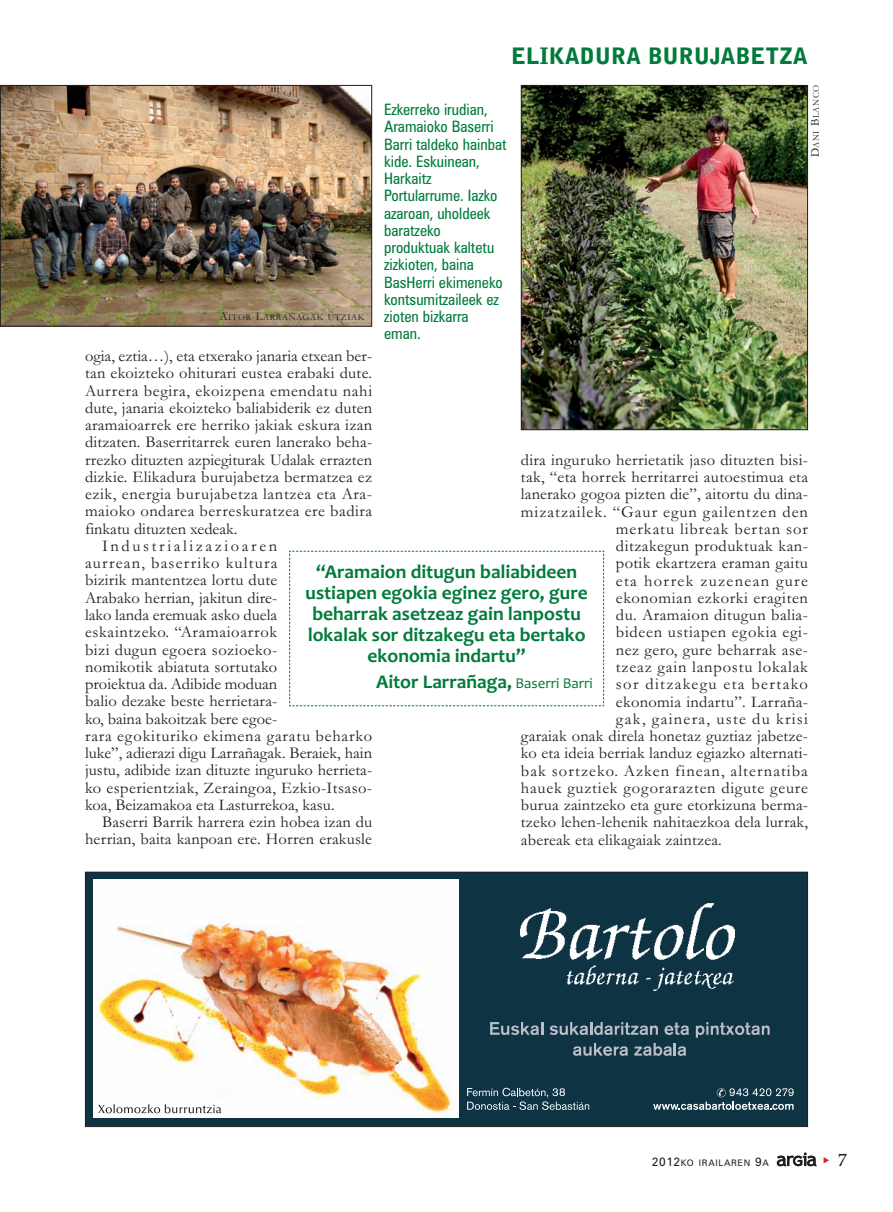
<style>
.page{position:relative;width:893px;height:1212px;background:#fff}
.page>*{position:absolute;margin:0;border:0;box-sizing:border-box;transform-origin:0 0}
.t1{font:900 22.5px "Bell Gothic Std";color:#007b3b}
.t2{font:700 19.5px/21px "Candara";color:#007b3b;text-align:center}
.t3{font:19.5px "Memoir";color:#231f20}
.t4{font:16.5px "Garamond";letter-spacing:.015em;color:#231f20}
.t5{font:16.5px "Garamond";letter-spacing:.04em;color:#231f20}
.t6{font:16.5px "Garamond";letter-spacing:.045em;color:#231f20}
.t7{font:16.5px "Garamond";letter-spacing:.08em;color:#231f20}
.t8{font:16.5px "Garamond";letter-spacing:.06em;color:#231f20}
.t9{font:16.5px "Garamond";letter-spacing:.065em;color:#231f20}
.t10{font:16.5px "Garamond";letter-spacing:.07em;color:#231f20}
.t11{font:16.5px "Garamond";letter-spacing:.035em;color:#231f20}
.t12{font:16.5px "Garamond";letter-spacing:.05em;color:#231f20}
.t13{font:16.5px "Garamond";letter-spacing:.16em;color:#231f20}
.t14{font:condensed 15.75px/17.2px "Zurich BT";color:#007b3b}
.t15{font:9px "Garamond";letter-spacing:.06em;color:#231f20}
.t16{font:9px "Zurich BT";letter-spacing:.075em;color:#231f20}
.s1{font-size:12px}
.s2{font-weight:400;font-size:15px}
</style>
<div class="page">
<svg style="left:777px;top:1152px;width:39px;height:14px"></svg>
<img style="left:523px;top:87px;width:283px;height:341px">
<div style="left:521px;top:85px;width:287px;height:345px;border:1px solid #231f20"></div>
<img style="left:2px;top:87px;width:368px;height:238px">
<div style="left:0;top:85px;width:372px;height:242px;border:1px solid #231f20"></div>
<svg style="left:289px;top:550px;width:315px;height:156px"></svg>
<div style="left:85px;top:872px;width:722px;height:254px;background:#0e3444"></div>
<svg style="left:653px;top:1088px;width:141px;height:22px"></svg>
<svg style="left:467px;top:1088px;width:122px;height:22px"></svg>
<svg style="left:573px;top:1043px;width:55px;height:13px"></svg>
<svg style="left:634px;top:1043px;width:52px;height:13px"></svg>
<svg style="left:490px;top:1022px;width:53px;height:13px"></svg>
<svg style="left:549px;top:1022px;width:109px;height:13px"></svg>
<svg style="left:664px;top:1022px;width:25px;height:13px"></svg>
<svg style="left:696px;top:1022px;width:74px;height:16px"></svg>
<img style="left:520px;top:903px;width:215px;height:88px">
<img style="left:93px;top:880px;width:366px;height:238px">
<svg style="left:98px;top:1104px;width:123px;height:9px"></svg>
<div style="left:85px;top:872px;width:723px;height:255px;border:1px solid #231f20"></div>
<p class="t15" style="left:220px;top:314px;width:146px"><span class="s1">A</span>ITOR <span class="s1">L</span>ARRAÑAGAK UTZIAK</p>
<h1 class="t1" style="left:511px;top:47px;width:298px">ELIKADURA BURUJABETZA</h1>
<p class="t14" style="left:384px;top:102px;width:124px">Ezkerreko irudian,<br>Aramaioko Baserri<br>Barri taldeko hainbat kide. Eskuinean,<br>Harkaitz<br>Portularrume. Iazko azaroan, uholdeek baratzeko produktuak kaltetu zizkioten, baina<br>BasHerri ekimeneko kontsumitzaileek ez zioten bizkarra eman.</p>
<p class="t15" style="left:813px;top:157px;width:74px;rotate:-90deg"><span class="s1">D</span>ANI <span class="s1">B</span>LANCO</p>
<p class="t4" style="left:85px;top:350px;width:289px">ogia, eztia…), eta etxerako janaria etxean ber-</p>
<p class="t4" style="left:85px;top:367px;width:289px">tan ekoizteko ohiturari eustea erabaki dute.</p>
<p class="t5" style="left:85px;top:385px;width:289px">Aurrera begira, ekoizpena emendatu nahi</p>
<p class="t4" style="left:85px;top:402px;width:289px">dute, janaria ekoizteko baliabiderik ez duten</p>
<p class="t4" style="left:85px;top:419px;width:289px">aramaioarrek ere herriko jakiak eskura izan</p>
<p class="t4" style="left:85px;top:436px;width:289px">ditzaten. Baserritarrek euren lanerako beha-</p>
<p class="t4" style="left:85px;top:454px;width:289px">rrezko dituzten azpiegiturak Udalak errazten</p>
<p class="t4" style="left:85px;top:471px;width:289px">dizkie. Elikadura burujabetza bermatzea ez</p>
<p class="t5" style="left:85px;top:488px;width:289px">ezik, energia burujabetza lantzea eta Ara-</p>
<p class="t4" style="left:85px;top:506px;width:289px">maioko ondarea berreskuratzea ere badira</p>
<p class="t4" style="left:85px;top:523px;width:154px">finkatu dituzten xedeak.</p>
<p class="t13" style="left:102px;top:540px;width:177px">Industrializazioaren</p>
<p class="t10" style="left:85px;top:557px;width:194px">aurrean, baserriko kultura</p>
<p class="t4" style="left:85px;top:575px;width:194px">bizirik mantentzea lortu dute</p>
<p class="t4" style="left:85px;top:592px;width:194px">Arabako herrian, jakitun dire-</p>
<p class="t4" style="left:85px;top:609px;width:194px">lako landa eremuak asko duela</p>
<p class="t5" style="left:85px;top:626px;width:194px">eskaintzeko. “Aramaioarrok</p>
<p class="t4" style="left:85px;top:644px;width:194px">bizi dugun egoera sozioeko-</p>
<p class="t4" style="left:85px;top:661px;width:194px">nomikotik abiatuta sortutako</p>
<p class="t4" style="left:85px;top:678px;width:194px">proiektua da. Adibide moduan</p>
<p class="t4" style="left:85px;top:695px;width:194px">balio dezake beste herrietara-</p>
<p class="t4" style="left:85px;top:713px;width:194px">ko, baina bakoitzak bere egoe-</p>
<p class="t6" style="left:85px;top:730px;width:289px">rara egokituriko ekimena garatu beharko</p>
<p class="t4" style="left:85px;top:747px;width:289px">luke”, adierazi digu Larrañagak. Beraiek, hain</p>
<p class="t4" style="left:85px;top:764px;width:289px">justu, adibide izan dituzte inguruko herrieta-</p>
<p class="t4" style="left:85px;top:782px;width:289px">ko esperientziak, Zeraingoa, Ezkio-Itsaso-</p>
<p class="t4" style="left:85px;top:799px;width:251px">koa, Beizamakoa eta Lasturrekoa, kasu.</p>
<p class="t4" style="left:102px;top:816px;width:272px">Baserri Barrik harrera ezin hobea izan du</p>
<p class="t4" style="left:85px;top:833px;width:289px">herrian, baita kanpoan ere. Horren erakusle</p>
<p class="t4" style="left:521px;top:454px;width:289px">dira inguruko herrietatik jaso dituzten bisi-</p>
<p class="t4" style="left:521px;top:471px;width:289px">tak, “eta horrek herritarrei autoestimua eta</p>
<p class="t4" style="left:521px;top:488px;width:289px">lanerako gogoa pizten die”, aitortu du dina-</p>
<p class="t8" style="left:521px;top:506px;width:289px">mizatzailek. “Gaur egun gailentzen den</p>
<p class="t8" style="left:616px;top:523px;width:194px">merkatu libreak bertan sor</p>
<p class="t4" style="left:616px;top:540px;width:193px">ditzakegun produktuak kan-</p>
<p class="t4" style="left:616px;top:557px;width:194px">potik ekartzera eraman gaitu</p>
<p class="t7" style="left:616px;top:575px;width:194px">eta horrek zuzenean gure</p>
<p class="t11" style="left:616px;top:592px;width:193px">ekonomian ezkorki eragiten</p>
<p class="t4" style="left:616px;top:609px;width:193px">du. Aramaion ditugun balia-</p>
<p class="t6" style="left:616px;top:627px;width:194px">bideen ustiapen egokia egi-</p>
<p class="t4" style="left:616px;top:644px;width:194px">nez gero, gure beharrak ase-</p>
<p class="t12" style="left:616px;top:661px;width:193px">tzeaz gain lanpostu lokalak</p>
<p class="t7" style="left:616px;top:678px;width:194px">sor ditzakegu eta bertako</p>
<p class="t4" style="left:616px;top:696px;width:193px">ekonomia indartu”. Larraña-</p>
<p class="t7" style="left:616px;top:713px;width:194px">gak, gainera, uste du krisi</p>
<p class="t4" style="left:521px;top:730px;width:289px">garaiak onak direla honetaz guztiaz jabetze-</p>
<p class="t4" style="left:521px;top:747px;width:289px">ko eta ideia berriak landuz egiazko alternati-</p>
<p class="t9" style="left:521px;top:765px;width:289px">bak sortzeko. Azken finean, alternatiba</p>
<p class="t6" style="left:521px;top:782px;width:289px">hauek guztiek gogorarazten digute geure</p>
<p class="t4" style="left:521px;top:799px;width:289px">burua zaintzeko eta gure etorkizuna berma-</p>
<p class="t4" style="left:521px;top:816px;width:289px">tzeko lehen-lehenik nahitaezkoa dela lurrak,</p>
<p class="t4" style="left:521px;top:834px;width:202px">abereak eta elikagaiak zaintzea.</p>
<p class="t2" style="left:305px;top:563px;width:284px">“Aramaion ditugun baliabideen ustiapen egokia eginez gero, gure beharrak asetzeaz gain lanpostu lokalak sor ditzakegu eta bertako ekonomia indartu”</p>
<p class="t2" style="left:376px;top:673px;width:218px">Aitor Larrañaga, <span class="s2">Baserri Barri</span></p>
<p class="t16" style="left:652px;top:1160px;width:119px"><span class="s1">2012</span>KO IRAILAREN <span class="s1">9</span>A</p>
<p class="t3" style="left:837px;top:1147px;width:12px">7</p>
</div>
